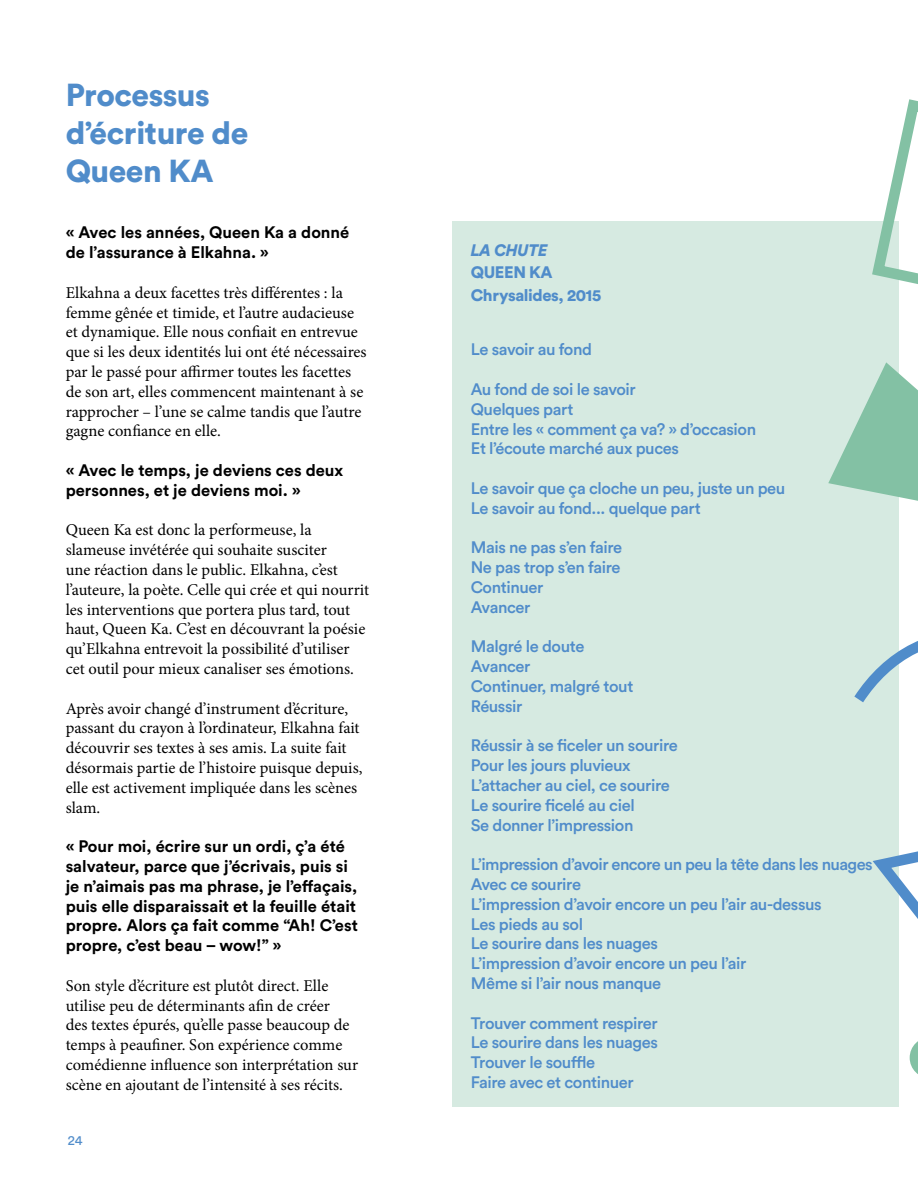
<style>
.page{position:relative;width:918px;height:1188px;background:#fff}
.page>*{position:absolute;margin:0;border:0;box-sizing:border-box;transform-origin:0 0}
.t1{font:900 31.5px/37.8px "Circular Std";letter-spacing:-.015em;color:#508cca}
.t2{font:16.5px/19.8px "Minion Pro";color:#000}
.t3{font:500 16.5px/19.8px "Circular Std";letter-spacing:-.025em;color:#508cca}
.t4{font:700 16.5px/19.8px "Circular Std";color:#000}
.t5{font:900 16.5px/22.5px "Circular Std";letter-spacing:-.025em;color:#508cca}
.t6{font:italic 900 16.5px "Circular Std";letter-spacing:-.025em;color:#508cca}
.t7{font:13.5px "Circular Std";color:#508cca}
</style>
<div class="page">
<div style="left:452px;top:221px;width:446px;height:886px;background:#d6eae1"></div>
<svg style="left:828px;top:362px;width:90px;height:139px"></svg>
<svg style="left:872px;top:99px;width:46px;height:219px"></svg>
<svg style="left:854px;top:585px;width:64px;height:129px"></svg>
<svg style="left:910px;top:1041px;width:8px;height:33px"></svg>
<svg style="left:872px;top:831px;width:46px;height:147px"></svg>
<h1 class="t1" style="left:66px;top:76px;width:184px">Processus d’écriture de<br>Queen KA</h1>
<p class="t4" style="left:66px;top:222px;width:285px">« Avec les années, Queen Ka a donné de l’assurance à Elkahna. »</p>
<p class="t2" style="left:66px;top:283px;width:302px">Elkahna a deux facettes très différentes : la femme gênée et timide, et l’autre audacieuse et dynamique. Elle nous confiait en entrevue que si les deux identités lui ont été nécessaires par le passé pour affirmer toutes les facettes de son art, elles commencent maintenant à se rapprocher – l’une se calme tandis que l’autre gagne confiance en elle.</p>
<p class="t4" style="left:66px;top:460px;width:279px">« Avec le temps, je deviens ces deux personnes, et je deviens moi. »</p>
<p class="t2" style="left:66px;top:520px;width:305px">Queen Ka est donc la performeuse, la slameuse invétérée qui souhaite susciter<br>une réaction dans le public. Elkahna, c’est l’auteure, la poète. Celle qui crée et qui nourrit les interventions que portera plus tard, tout haut, Queen Ka. C’est en découvrant la poésie qu’Elkahna entrevoit la possibilité d’utiliser cet outil pour mieux canaliser ses émotions.</p>
<p class="t2" style="left:66px;top:698px;width:298px">Après avoir changé d’instrument d’écriture, passant du crayon à l’ordinateur, Elkahna fait découvrir ses textes à ses amis. La suite fait désormais partie de l’histoire puisque depuis, elle est activement impliquée dans les scènes slam.</p>
<p class="t4" style="left:66px;top:836px;width:294px">« Pour moi, écrire sur un ordi, ç’a été salvateur, parce que j’écrivais, puis si je n’aimais pas ma phrase, je l’effaçais, puis elle disparaissait et la feuille était propre. Alors ça fait comme “Ah! C’est propre, c’est beau – wow!” »</p>
<p class="t2" style="left:66px;top:976px;width:294px">Son style d’écriture est plutôt direct. Elle utilise peu de déterminants afin de créer<br>des textes épurés, qu’elle passe beaucoup de temps à peaufiner. Son expérience comme comédienne influence son interprétation sur scène en ajoutant de l’intensité à ses récits.</p>
<p class="t7" style="left:68px;top:1132px;width:16px">24</p>
<p class="t6" style="left:471px;top:239px;width:78px">LA CHUTE</p>
<p class="t5" style="left:471px;top:261px;width:132px">QUEEN KA<br>Chrysalides, 2015</p>
<p class="t3" style="left:471px;top:339px;width:123px">Le savoir au fond</p>
<p class="t3" style="left:471px;top:379px;width:287px">Au fond de soi le savoir<br>Quelques part<br>Entre les « comment ça va? » d’occasion<br>Et l’écoute marché aux puces</p>
<p class="t3" style="left:471px;top:478px;width:316px">Le savoir que ça cloche un peu, juste un peu<br>Le savoir au fond... quelque part</p>
<p class="t3" style="left:471px;top:537px;width:153px">Mais ne pas s’en faire<br>Ne pas trop s’en faire<br>Continuer<br>Avancer</p>
<p class="t3" style="left:471px;top:636px;width:164px">Malgré le doute<br>Avancer<br>Continuer, malgré tout<br>Réussir</p>
<p class="t3" style="left:471px;top:735px;width:209px">Réussir à se ficeler un sourire<br>Pour les jours pluvieux<br>L’attacher au ciel, ce sourire<br>Le sourire ficelé au ciel<br>Se donner l’impression</p>
<p class="t3" style="left:471px;top:854px;width:403px">L’impression d’avoir encore un peu la tête dans les nuages Avec ce sourire<br>L’impression d’avoir encore un peu l’air au-dessus<br>Les pieds au sol<br>Le sourire dans les nuages<br>L’impression d’avoir encore un peu l’air<br>Même si l’air nous manque</p>
<p class="t3" style="left:471px;top:1013px;width:189px">Trouver comment respirer<br>Le sourire dans les nuages<br>Trouver le souffle<br>Faire avec et continuer</p>
</div>
